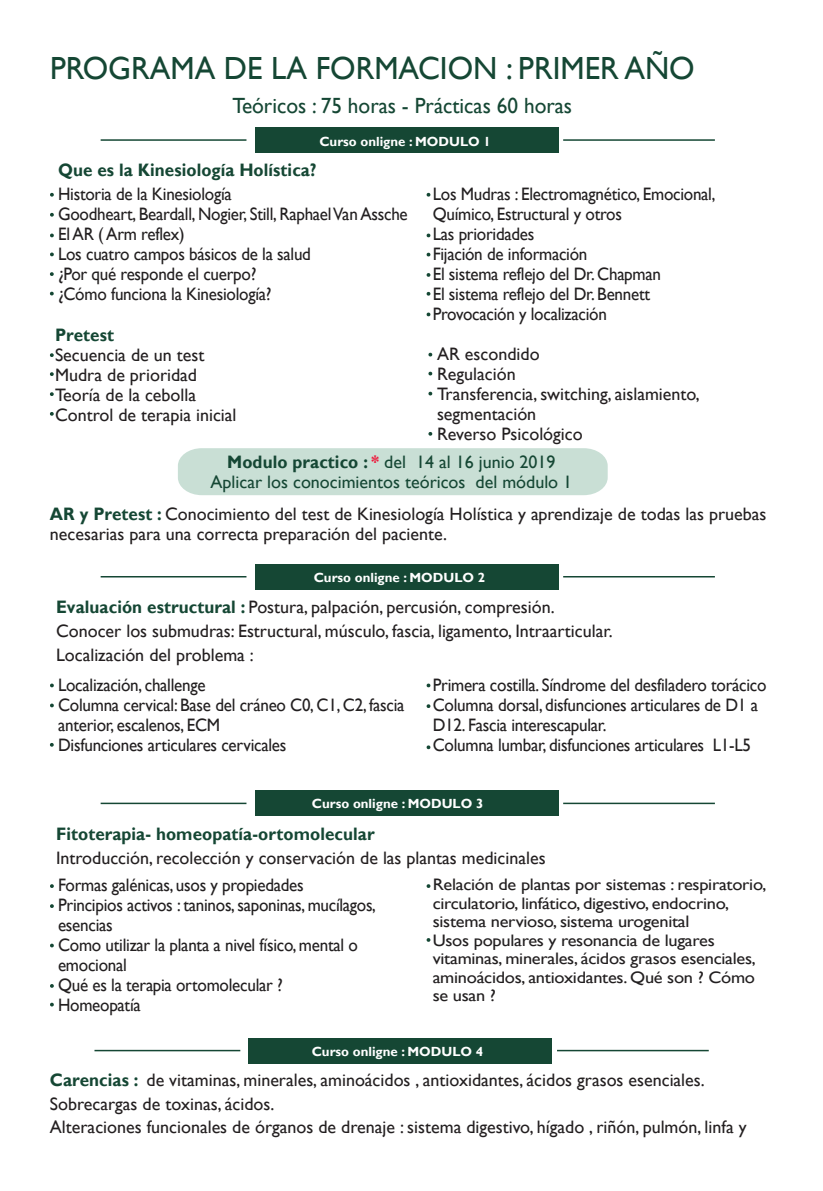
<style>
.page{position:relative;width:823px;height:1191px;background:#fff}
.page>*{position:absolute;margin:0;border:0;box-sizing:border-box;transform-origin:0 0}
.t1{font:32px "Gill Sans";color:#154734}
.t2{font:22px "Gill Sans";color:#154734}
.t3{font:18px/20px "Gill Sans";letter-spacing:-.015em;color:#221f20;scale:.95 1}
.t4{font:18px/20px "Gill Sans";color:#231f20}
.t5{font:18px/20px "Gill Sans";color:#154734;text-align:center}
.t6{font:700 18px "Gill Sans";letter-spacing:.005em;color:#154734;scale:.95 1}
.t7{font:16.6px/18.4px "Gill Sans";letter-spacing:-.015em;color:#221f20;scale:1.1 1}
.t8{font:700 13.2px "Gill Sans";color:#fff}
.s1{font-weight:700}
.s2{font-weight:700;color:#ed1a3c}
.s3{font-weight:700;color:#154734}
</style>
<div class="page">
<svg style="left:50px;top:193px;width:4px;height:4px"></svg>
<svg style="left:50px;top:213px;width:4px;height:4px"></svg>
<svg style="left:50px;top:233px;width:4px;height:4px"></svg>
<svg style="left:50px;top:252px;width:4px;height:4px"></svg>
<svg style="left:426px;top:193px;width:4px;height:4px"></svg>
<svg style="left:426px;top:234px;width:4px;height:3px"></svg>
<svg style="left:426px;top:312px;width:4px;height:4px"></svg>
<svg style="left:426px;top:292px;width:4px;height:4px"></svg>
<svg style="left:426px;top:273px;width:4px;height:4px"></svg>
<svg style="left:426px;top:253px;width:4px;height:3px"></svg>
<svg style="left:50px;top:272px;width:4px;height:4px"></svg>
<svg style="left:50px;top:292px;width:4px;height:3px"></svg>
<hr style="left:101px;top:139px;width:145px;height:2px;background:#154734">
<hr style="left:563px;top:139px;width:151px;height:2px;background:#154734">
<div style="left:255px;top:128px;width:303px;height:24px;background:#154734"></div>
<svg style="left:50px;top:683px;width:4px;height:4px"></svg>
<svg style="left:50px;top:703px;width:4px;height:4px"></svg>
<svg style="left:426px;top:683px;width:4px;height:4px"></svg>
<svg style="left:426px;top:704px;width:4px;height:4px"></svg>
<svg style="left:426px;top:745px;width:4px;height:4px"></svg>
<svg style="left:50px;top:743px;width:4px;height:3px"></svg>
<hr style="left:101px;top:576px;width:145px;height:1px;background:#154734">
<hr style="left:563px;top:576px;width:151px;height:1px;background:#154734">
<div style="left:255px;top:564px;width:303px;height:25px;background:#154734"></div>
<svg style="left:50px;top:353px;width:4px;height:4px"></svg>
<svg style="left:50px;top:372px;width:4px;height:4px"></svg>
<svg style="left:50px;top:392px;width:4px;height:4px"></svg>
<svg style="left:50px;top:412px;width:4px;height:4px"></svg>
<svg style="left:428px;top:353px;width:4px;height:3px"></svg>
<svg style="left:428px;top:372px;width:4px;height:3px"></svg>
<svg style="left:428px;top:392px;width:4px;height:3px"></svg>
<svg style="left:428px;top:432px;width:4px;height:4px"></svg>
<svg style="left:50px;top:884px;width:4px;height:4px"></svg>
<svg style="left:50px;top:904px;width:4px;height:4px"></svg>
<svg style="left:50px;top:943px;width:4px;height:4px"></svg>
<svg style="left:50px;top:984px;width:4px;height:3px"></svg>
<svg style="left:50px;top:1002px;width:4px;height:4px"></svg>
<svg style="left:426px;top:884px;width:4px;height:4px"></svg>
<hr style="left:101px;top:802px;width:145px;height:2px;background:#154734">
<hr style="left:563px;top:802px;width:151px;height:2px;background:#154734">
<div style="left:255px;top:791px;width:303px;height:25px;background:#154734"></div>
<hr style="left:94px;top:1049px;width:146px;height:2px;background:#154734">
<hr style="left:556px;top:1049px;width:152px;height:2px;background:#154734">
<div style="left:248px;top:1038px;width:303px;height:25px;background:#154734"></div>
<div style="left:178px;top:448px;width:429px;height:47px;background:#c9dfd5"></div>
<h1 class="t1" style="left:50px;top:49px;width:646px">PROGRAMA DE LA FORMACION : PRIMER AÑO</h1>
<p class="t2" style="left:232px;top:92px;width:341px">Teóricos : 75 horas - Prácticas 60 horas</p>
<p class="t8" style="left:319px;top:133px;width:173px">Curso onligne : MODULO 1</p>
<p class="t3" style="left:432px;top:184px;width:299px">Los Mudras : Electromagnético, Emocional,<br>Químico, Estructural y otros<br>Las prioridades<br>Fijación de información<br>El sistema reflejo del Dr. Chapman<br>El sistema reflejo del Dr. Bennett<br>Provocación y localización</p>
<p class="t6" style="left:58px;top:159px;width:273px">Que es la Kinesiología Holística?</p>
<p class="t3" style="left:58px;top:184px;width:369px">Historia de la Kinesiología<br>Goodheart, Beardall, Nogier, Still, Raphael Van Assche El AR ( Arm reflex)<br>Los cuatro campos básicos de la salud<br>¿Por qué responde el cuerpo?<br>¿Cómo funciona la Kinesiología?</p>
<p class="t6" style="left:55px;top:324px;width:63px">Pretest</p>
<p class="t4" style="left:55px;top:345px;width:183px">Secuencia de un test<br>Mudra de prioridad<br>Teoría de la cebolla<br>Control de terapia inicial</p>
<p class="t4" style="left:437px;top:344px;width:264px">AR escondido<br>Regulación<br>Transferencia, switching, aislamiento, segmentación<br>Reverso Psicológico</p>
<p class="t5" style="left:210px;top:452px;width:363px"><span class="s1">Modulo practico :</span> <span class="s2">*</span> del 14 al 16 junio 2019<br>Aplicar los conocimientos teóricos del módulo 1</p>
<p class="t4" style="left:50px;top:504px;width:717px"><span class="s3">AR y Pretest :</span> Conocimiento del test de Kinesiología Holística y aprendizaje de todas las pruebas necesarias para una correcta preparación del paciente.</p>
<p class="t8" style="left:313px;top:569px;width:173px">Curso onligne : MODULO 2</p>
<p class="t4" style="left:56px;top:595px;width:558px;line-height:24px"><span class="s3">Evaluación estructural :</span> Postura, palpación, percusión, compresión.<br>Conocer los submudras: Estructural, músculo, fascia, ligamento, Intraarticular.<br>Localización del problema :</p>
<p class="t3" style="left:58px;top:675px;width:366px">Localización, challenge<br>Columna cervical: Base del cráneo C0, C1, C2, fascia anterior, escalenos, ECM<br>Disfunciones articulares cervicales</p>
<p class="t3" style="left:432px;top:675px;width:352px">Primera costilla. Síndrome del desfiladero torácico Columna dorsal, disfunciones articulares de D1 a D12. Fascia interescapular.<br>Columna lumbar, disfunciones articulares L1-L5</p>
<p class="t8" style="left:312px;top:795px;width:173px">Curso onligne : MODULO 3</p>
<p class="t6" style="left:56px;top:823px;width:337px">Fitoterapia- homeopatía-ortomolecular</p>
<p class="t4" style="left:56px;top:848px;width:490px">Introducción, recolección y conservación de las plantas medicinales</p>
<p class="t3" style="left:58px;top:875px;width:336px">Formas galénicas, usos y propiedades<br>Principios activos : taninos, saponinas, mucílagos, esencias<br>Como utilizar la planta a nivel físico, mental o emocional<br>Qué es la terapia ortomolecular ?<br>Homeopatía</p>
<p class="t7" style="left:432px;top:876px;width:304px">Relación de plantas por sistemas : respiratorio, circulatorio, linfático, digestivo, endocrino, sistema nervioso, sistema urogenital<br>Usos populares y resonancia de lugares vitaminas, minerales, ácidos grasos esenciales, aminoácidos, antioxidantes. Qué son ? Cómo se usan ?</p>
<p class="t8" style="left:311px;top:1043px;width:173px">Curso onligne : MODULO 4</p>
<p class="t4" style="left:50px;top:1068px;width:656px;line-height:24px"><span class="s3">Carencias :</span> de vitaminas, minerales, aminoácidos , antioxidantes, ácidos grasos esenciales.<br>Sobrecargas de toxinas, ácidos.</p>
<p class="t4" style="left:50px;top:1116px;width:697px">Alteraciones funcionales de órganos de drenaje : sistema digestivo, hígado , riñón, pulmón, linfa y</p>
</div>
